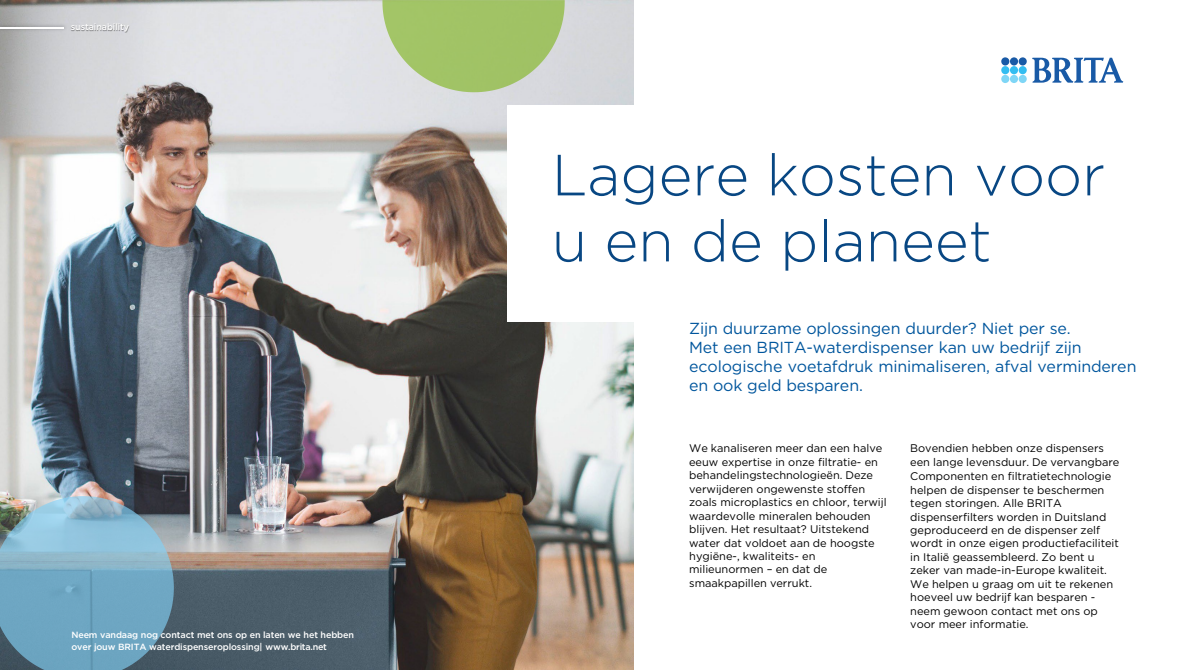
<style>
.page{position:relative;width:1191px;height:670px;background:#fff}
.page>*{position:absolute;margin:0;border:0;box-sizing:border-box;transform-origin:0 0}
.t1{font:300 58px/66px "Gotham";color:#084783}
.t2{font:16px/19px "Gotham";letter-spacing:-.005em;color:#00569d}
.t3{font:11px/13.5px "Gotham";color:#000}
.t4{font:500 9px/12px "Gotham";letter-spacing:-.015em;color:#fff}
</style>
<div class="page">
<img style="left:0;top:0;width:633px;height:670px">
<div style="left:507px;top:105px;width:382px;height:216px;background:#fff"></div>
<svg style="left:0;top:496px;width:174px;height:174px;background:#77a4bb"></svg>
<svg style="left:382px;top:0;width:183px;height:92px;background:#adc87f"></svg>
<img style="left:64px;top:18px;width:71px;height:21px">
<img style="left:0;top:22px;width:70px;height:11px">
<hr style="left:0;top:27px;width:64px;height:1px;background:#fff">
<div style="left:1019px;top:75px;width:8px;height:8px;background:#7fd6f6;border-radius:50%"></div>
<div style="left:1010px;top:75px;width:8px;height:8px;background:#7fd6f6;border-radius:50%"></div>
<div style="left:1001px;top:75px;width:8px;height:8px;background:#7fd6f6;border-radius:50%"></div>
<div style="left:1019px;top:57px;width:8px;height:9px;background:#195aa6;border-radius:50%"></div>
<div style="left:1010px;top:57px;width:8px;height:9px;background:#195aa6;border-radius:50%"></div>
<div style="left:1001px;top:57px;width:8px;height:9px;background:#195aa6;border-radius:50%"></div>
<div style="left:1019px;top:66px;width:8px;height:8px;background:#33bdf1;border-radius:50%"></div>
<div style="left:1010px;top:66px;width:8px;height:8px;background:#33bdf1;border-radius:50%"></div>
<div style="left:1001px;top:66px;width:8px;height:8px;background:#33bdf1;border-radius:50%"></div>
<svg style="left:1032px;top:58px;width:91px;height:25px"></svg>
<p class="t4" style="left:71px;top:21px;width:60px">sustainability</p>
<p class="t4" style="left:71px;top:628px;width:284px">Neem vandaag nog contact met ons op en laten we het hebben over jouw BRITA waterdispenseroplossing| www.brita.net</p>
<h1 class="t1" style="left:552px;top:140px;width:555px">Lagere kosten voor u en de planeet</h1>
<h2 class="t2" style="left:689px;top:319px;width:449px">Zijn duurzame oplossingen duurder? Niet per se.<br>Met een BRITA-waterdispenser kan uw bedrijf zijn ecologische voetafdruk minimaliseren, afval verminderen en ook geld besparen.</h2>
<p class="t3" style="left:689px;top:441px;width:199px">We kanaliseren meer dan een halve eeuw expertise in onze filtratie- en behandelingstechnologieën. Deze verwijderen ongewenste stoffen zoals microplastics en chloor, terwijl waardevolle mineralen behouden blijven. Het resultaat? Uitstekend water dat voldoet aan de hoogste hygiëne-, kwaliteits- en milieunormen – en dat de smaakpapillen verrukt.</p>
<p class="t3" style="left:910px;top:441px;width:211px">Bovendien hebben onze dispensers een lange levensduur. De vervangbare</p>
<p class="t3" style="left:910px;top:469px;width:210px">Componenten en filtratietechnologie helpen de dispenser te beschermen tegen storingen. Alle BRITA dispenserfilters worden in Duitsland geproduceerd en de dispenser zelf wordt in onze eigen productiefaciliteit in Italië geassembleerd. Zo bent u zeker van made-in-Europe kwaliteit.<br>We helpen u graag om uit te rekenen hoeveel uw bedrijf kan besparen - neem gewoon contact met ons op voor meer informatie.</p>
</div>
